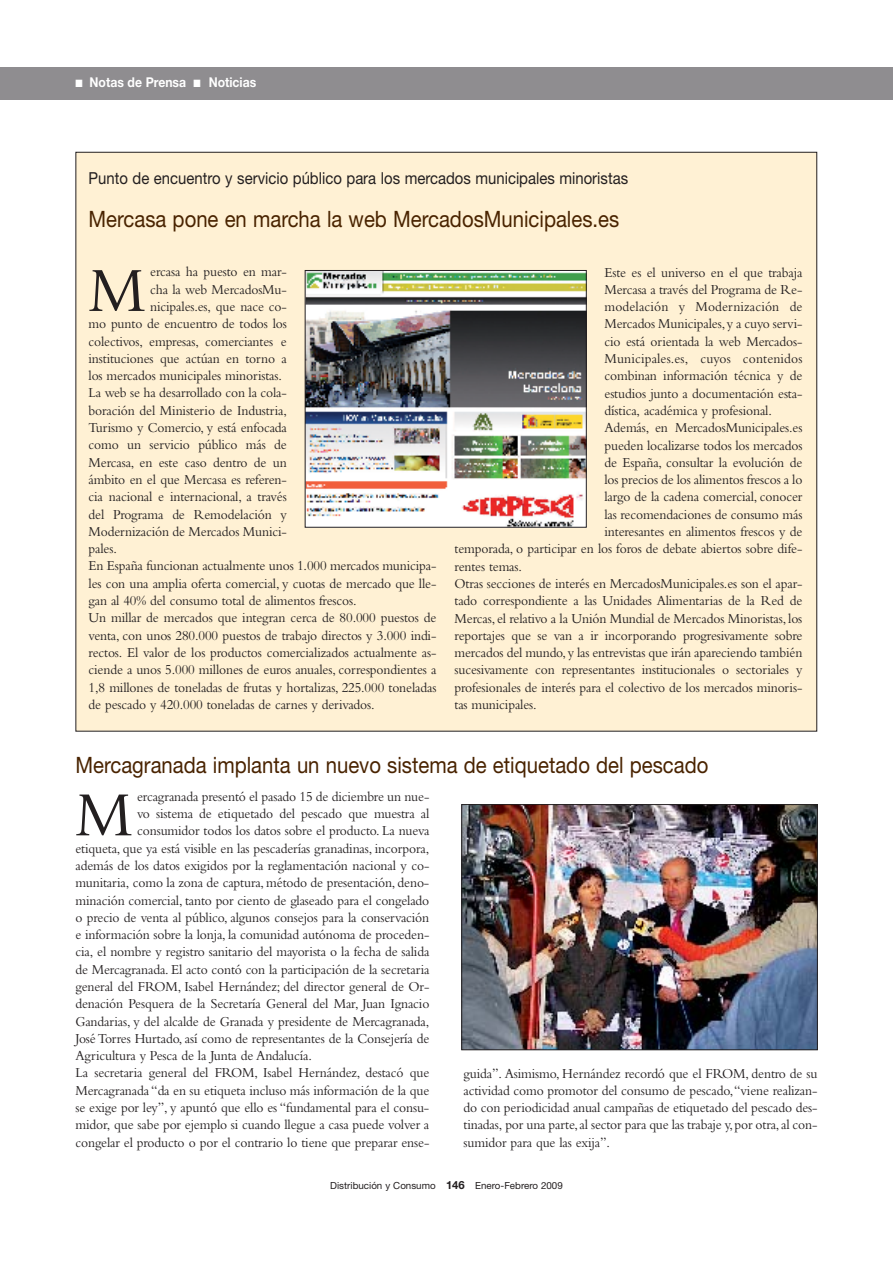
<style>
.page{position:relative;width:893px;height:1263px;background:#fff}
.page>*{position:absolute;margin:0;border:0;box-sizing:border-box;transform-origin:0 0}
.t1{font:65.7px "Bembo";color:#231f20;scale:.95 1}
.t2{font:22.5px "Helvetica Neue";color:#492300;scale:.9 1}
.t3{font:16.5px "Helvetica Neue";color:#231f20;scale:.9 1}
.t4{font:14.25px/17.2px "Bembo";letter-spacing:-.01em;color:#231f20;text-align:justify;scale:.95 1}
.t5{font:14.25px "Bembo";letter-spacing:.01em;color:#231f20;scale:.95 1}
.t6{font:700 13.5px "Helvetica Neue";color:#fff;scale:.9 1}
.t7{font:9.75px "Helvetica Neue";color:#231f20}
.s1{font-weight:700;font-size:11.25px}
</style>
<div class="page">
<div style="left:0;top:67px;width:892px;height:33px;background:#8f8d90"></div>
<div style="left:76px;top:152px;width:740px;height:579px;background:#fff1d4"></div>
<img style="left:307px;top:272px;width:277px;height:253px">
<div style="left:305px;top:270px;width:281px;height:257px;border:1px solid #231f20"></div>
<img style="left:463px;top:806px;width:352px;height:242px">
<div style="left:461px;top:804px;width:356px;height:246px;border:1px solid #231f20"></div>
<p class="t6" style="left:75px;top:77px;width:202px">■ Notas de Prensa ■ Noticias</p>
<p class="t3" style="left:89px;top:173px;width:601px">Punto de encuentro y servicio público para los mercados municipales minoristas</p>
<h2 class="t2" style="left:89px;top:211px;width:591px">Mercasa pone en marcha la web MercadosMunicipales.es</h2>
<h1 class="t1" style="left:89px;top:267px;width:62px">M</h1>
<p class="t4" style="left:150px;top:265px;width:145px">ercasa ha puesto en mar-</p>
<p class="t4" style="left:150px;top:282px;width:145px">cha la web MercadosMu-</p>
<p class="t4" style="left:150px;top:299px;width:145px">nicipales.es, que nace co-</p>
<p class="t4" style="left:89px;top:317px;width:210px">mo punto de encuentro de todos los</p>
<p class="t4" style="left:89px;top:334px;width:210px">colectivos, empresas, comerciantes e</p>
<p class="t4" style="left:89px;top:351px;width:210px">instituciones que actúan en torno a</p>
<p class="t4" style="left:89px;top:368px;width:205px">los mercados municipales minoristas.</p>
<p class="t4" style="left:89px;top:386px;width:210px">La web se ha desarrollado con la cola-</p>
<p class="t4" style="left:89px;top:403px;width:210px">boración del Ministerio de Industria,</p>
<p class="t4" style="left:89px;top:420px;width:210px">Turismo y Comercio, y está enfocada</p>
<p class="t4" style="left:89px;top:438px;width:210px">como un servicio público más de</p>
<p class="t4" style="left:89px;top:455px;width:210px">Mercasa, en este caso dentro de un</p>
<p class="t4" style="left:89px;top:472px;width:210px">ámbito en el que Mercasa es referen-</p>
<p class="t4" style="left:89px;top:489px;width:210px">cia nacional e internacional, a través</p>
<p class="t4" style="left:89px;top:507px;width:210px">del Programa de Remodelación y</p>
<p class="t4" style="left:89px;top:524px;width:210px">Modernización de Mercados Munici-</p>
<p class="t4" style="left:89px;top:541px;width:31px">pales.</p>
<p class="t4" style="left:89px;top:559px;width:368px">En España funcionan actualmente unos 1.000 mercados municipa-</p>
<p class="t4" style="left:89px;top:576px;width:367px">les con una amplia oferta comercial, y cuotas de mercado que lle-</p>
<p class="t4" style="left:89px;top:593px;width:283px">gan al 40% del consumo total de alimentos frescos.</p>
<p class="t4" style="left:89px;top:611px;width:367px">Un millar de mercados que integran cerca de 80.000 puestos de</p>
<p class="t4" style="left:89px;top:628px;width:367px">venta, con unos 280.000 puestos de trabajo directos y 3.000 indi-</p>
<p class="t4" style="left:89px;top:645px;width:367px">rectos. El valor de los productos comercializados actualmente as-</p>
<p class="t4" style="left:89px;top:662px;width:367px">ciende a unos 5.000 millones de euros anuales, correspondientes a</p>
<p class="t4" style="left:89px;top:680px;width:367px">1,8 millones de toneladas de frutas y hortalizas, 225.000 toneladas</p>
<p class="t4" style="left:89px;top:697px;width:303px">de pescado y 420.000 toneladas de carnes y derivados.</p>
<p class="t4" style="left:604px;top:265px;width:210px">Este es el universo en el que trabaja</p>
<p class="t4" style="left:604px;top:282px;width:210px">Mercasa a través del Programa de Re-</p>
<p class="t5" style="left:604px;top:302px;width:210px">modelación y Modernización de</p>
<p class="t4" style="left:604px;top:317px;width:210px">Mercados Municipales,y a cuyo servi-</p>
<p class="t4" style="left:604px;top:334px;width:210px">cio está orientada la web Mercados-</p>
<p class="t5" style="left:604px;top:353px;width:210px">Municipales.es, cuyos contenidos</p>
<p class="t4" style="left:604px;top:369px;width:210px">combinan información técnica y de</p>
<p class="t4" style="left:604px;top:386px;width:210px">estudios junto a documentación esta-</p>
<p class="t4" style="left:604px;top:403px;width:178px">dística, académica y profesional.</p>
<p class="t4" style="left:604px;top:420px;width:210px">Además, en MercadosMunicipales.es</p>
<p class="t4" style="left:604px;top:438px;width:210px">pueden localizarse todos los mercados</p>
<p class="t4" style="left:604px;top:455px;width:210px">de España, consultar la evolución de</p>
<p class="t4" style="left:604px;top:472px;width:210px">los precios de los alimentos frescos a lo</p>
<p class="t4" style="left:604px;top:490px;width:210px">largo de la cadena comercial, conocer</p>
<p class="t4" style="left:604px;top:507px;width:210px">las recomendaciones de consumo más</p>
<p class="t4" style="left:604px;top:524px;width:210px">interesantes en alimentos frescos y de</p>
<p class="t4" style="left:454px;top:542px;width:367px">temporada, o participar en los foros de debate abiertos sobre dife-</p>
<p class="t4" style="left:454px;top:559px;width:72px">rentes temas.</p>
<p class="t4" style="left:454px;top:576px;width:367px">Otras secciones de interés en MercadosMunicipales.es son el apar-</p>
<p class="t4" style="left:454px;top:593px;width:367px">tado correspondiente a las Unidades Alimentarias de la Red de</p>
<p class="t4" style="left:454px;top:611px;width:367px">Mercas, el relativo a la Unión Mundial de Mercados Minoristas, los</p>
<p class="t4" style="left:454px;top:628px;width:367px">reportajes que se van a ir incorporando progresivamente sobre</p>
<p class="t4" style="left:454px;top:645px;width:367px">mercados del mundo, y las entrevistas que irán apareciendo también</p>
<p class="t4" style="left:454px;top:663px;width:367px">sucesivamente con representantes institucionales o sectoriales y</p>
<p class="t4" style="left:454px;top:680px;width:367px">profesionales de interés para el colectivo de los mercados minoris-</p>
<p class="t4" style="left:454px;top:697px;width:88px">tas municipales.</p>
<h2 class="t2" style="left:75px;top:757px;width:704px">Mercagranada implanta un nuevo sistema de etiquetado del pescado</h2>
<h1 class="t1" style="left:75px;top:791px;width:62px">M</h1>
<p class="t4" style="left:137px;top:789px;width:309px">ercagranada presentó el pasado 15 de diciembre un nue-</p>
<p class="t4" style="left:137px;top:806px;width:309px">vo sistema de etiquetado del pescado que muestra al</p>
<p class="t4" style="left:137px;top:824px;width:309px">consumidor todos los datos sobre el producto. La nueva</p>
<p class="t4" style="left:75px;top:841px;width:374px">etiqueta, que ya está visible en las pescaderías granadinas, incorpora,</p>
<p class="t4" style="left:75px;top:858px;width:374px">además de los datos exigidos por la reglamentación nacional y co-</p>
<p class="t4" style="left:75px;top:875px;width:374px">munitaria, como la zona de captura, método de presentación, deno-</p>
<p class="t4" style="left:75px;top:893px;width:374px">minación comercial, tanto por ciento de glaseado para el congelado</p>
<p class="t4" style="left:75px;top:910px;width:374px">o precio de venta al público, algunos consejos para la conservación</p>
<p class="t4" style="left:75px;top:927px;width:374px">e información sobre la lonja, la comunidad autónoma de proceden-</p>
<p class="t4" style="left:75px;top:945px;width:374px">cia, el nombre y registro sanitario del mayorista o la fecha de salida</p>
<p class="t4" style="left:75px;top:962px;width:374px">de Mercagranada. El acto contó con la participación de la secretaria</p>
<p class="t4" style="left:75px;top:979px;width:374px">general del FROM, Isabel Hernández; del director general de Or-</p>
<p class="t4" style="left:75px;top:997px;width:374px">denación Pesquera de la Secretaría General del Mar, Juan Ignacio</p>
<p class="t4" style="left:75px;top:1014px;width:374px">Gandarias, y del alcalde de Granada y presidente de Mercagranada,</p>
<p class="t4" style="left:75px;top:1031px;width:374px">José Torres Hurtado, así como de representantes de la Consejería de</p>
<p class="t4" style="left:75px;top:1048px;width:250px">Agricultura y Pesca de la Junta de Andalucía.</p>
<p class="t4" style="left:75px;top:1066px;width:374px">La secretaria general del FROM, Isabel Hernández, destacó que</p>
<p class="t4" style="left:75px;top:1083px;width:374px">Mercagranada “da en su etiqueta incluso más información de la que</p>
<p class="t4" style="left:75px;top:1100px;width:374px">se exige por ley”, y apuntó que ello es “fundamental para el consu-</p>
<p class="t4" style="left:75px;top:1117px;width:374px">midor, que sabe por ejemplo si cuando llegue a casa puede volver a</p>
<p class="t4" style="left:75px;top:1135px;width:374px">congelar el producto o por el contrario lo tiene que preparar ense-</p>
<p class="t4" style="left:463px;top:1066px;width:374px">guida”. Asimismo, Hernández recordó que el FROM, dentro de su actividad como promotor del consumo de pescado,“viene realizan&shy;do con periodicidad anual campañas de etiquetado del pescado des&shy;tinadas, por una parte, al sector para que las trabaje y, por otra, al con&shy;sumidor para que las exija”.</p>
<p class="t7" style="left:330px;top:1182px;width:234px">Distribución y Consumo <span class="s1">146</span> Enero-Febrero 2009</p>
</div>
